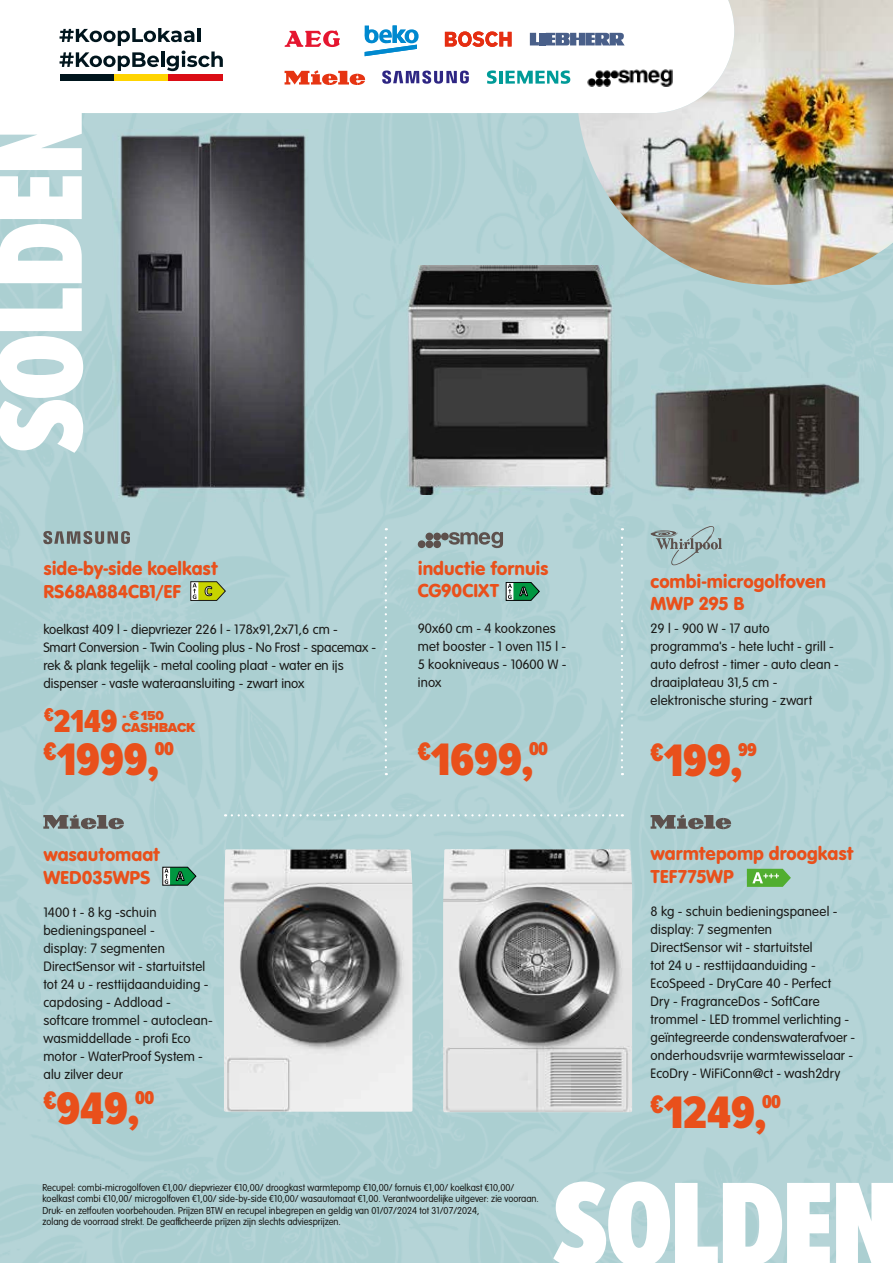
<style>
.page{position:relative;width:893px;height:1263px;background:#fff}
.page>*{position:absolute;margin:0;border:0;box-sizing:border-box;transform-origin:0 0}
.t1{font:900 124.2px "Proxima Nova Ex Cn";letter-spacing:-.02em;color:#fff}
.t2{font:900 47.25px "Proxima Nova Ex Cn";color:#e9501b}
.t3{font:900 33px "Proxima Nova Ex Cn";color:#e9501b}
.t4{font:19.5px/22.5px "VAG Rundschrift D";letter-spacing:-.005em;color:#e9501b}
.t5{font:900 19.2px "Proxima Nova Ex Cn";letter-spacing:-.03em;color:#e9501b}
.t6{font:300 14.25px/18px "VAG Rundschrift D";letter-spacing:.01em;color:#1a1a18}
.t7{font:900 13.5px/11.9px "Proxima Nova";letter-spacing:-.01em;color:#e9501b}
.t8{font:300 10.5px/11.6px "VAG Rundschrift D";color:#1a1a18;scale:.95 1}
</style>
<div class="page">
<img style="left:760px;top:0;width:133px;height:263px">
<img style="left:840px;top:243px;width:53px;height:1020px">
<img style="left:683px;top:263px;width:160px;height:110px">
<img style="left:579px;top:315px;width:53px;height:948px">
<img style="left:155px;top:502px;width:108px;height:761px">
<div style="left:419px;top:494px;width:160px;height:769px;background:#afd1d4"></div>
<img style="left:578px;top:0;width:182px;height:285px">
<svg style="left:59px;top:0;width:675px;height:113px"></svg>
<svg style="left:60px;top:29px;width:163px;height:42px"></svg>
<div style="left:60px;top:74px;width:54px;height:7px;background:#00151d"></div>
<div style="left:114px;top:74px;width:55px;height:7px;background:#ffd400"></div>
<div style="left:168px;top:74px;width:55px;height:7px;background:#db0d15"></div>
<svg style="left:487px;top:70px;width:10px;height:14px"></svg>
<hr style="left:499px;top:71px;width:4px;height:13px;background:#009b98">
<svg style="left:505px;top:70px;width:65px;height:14px"></svg>
<svg style="left:382px;top:70px;width:87px;height:14px"></svg>
<svg style="left:285px;top:70px;width:80px;height:15px"></svg>
<img style="left:588px;top:70px;width:84px;height:16px">
<svg style="left:285px;top:30px;width:55px;height:17px"></svg>
<svg style="left:546px;top:33px;width:79px;height:12px"></svg>
<div style="left:539px;top:33px;width:6px;height:12px;background:#495f89"></div>
<svg style="left:530px;top:33px;width:9px;height:12px"></svg>
<svg style="left:445px;top:31px;width:67px;height:16px"></svg>
<svg style="left:364px;top:26px;width:55px;height:30px"></svg>
<img style="left:224px;top:849px;width:188px;height:263px">
<svg style="left:43px;top:531px;width:87px;height:13px"></svg>
<img style="left:113px;top:130px;width:200px;height:372px">
<img style="left:395px;top:266px;width:229px;height:228px">
<svg style="left:449px;top:532px;width:54px;height:16px"></svg>
<div style="left:418px;top:540px;width:8px;height:8px;background:#5d514d;border-radius:50%"></div>
<div style="left:426px;top:540px;width:7px;height:8px;background:#5d514d;border-radius:50%"></div>
<div style="left:433px;top:540px;width:8px;height:8px;background:#5d514d;border-radius:50%"></div>
<div style="left:426px;top:533px;width:7px;height:7px;background:#5d514d;border-radius:50%"></div>
<div style="left:433px;top:533px;width:8px;height:7px;background:#5d514d;border-radius:50%"></div>
<div style="left:441px;top:533px;width:8px;height:7px;background:#5d514d;border-radius:50%"></div>
<svg style="left:43px;top:814px;width:81px;height:15px"></svg>
<svg style="left:651px;top:814px;width:80px;height:15px"></svg>
<svg style="left:651px;top:526px;width:71px;height:39px;background:#a1bbbc"></svg>
<img style="left:652px;top:373px;width:219px;height:129px">
<img style="left:443px;top:849px;width:189px;height:263px">
<svg style="left:232px;top:814px;width:391px;height:2px"></svg>
<svg style="left:385px;top:528px;width:2px;height:239px"></svg>
<svg style="left:621px;top:528px;width:2px;height:239px"></svg>
<svg style="left:747px;top:869px;width:44px;height:18px"></svg>
<svg style="left:506px;top:582px;width:34px;height:19px"></svg>
<svg style="left:162px;top:867px;width:34px;height:18px"></svg>
<svg style="left:190px;top:581px;width:36px;height:20px"></svg>
<h1 class="t1" style="left:-50px;top:453px;width:347px;rotate:-90deg">SOLDEN</h1>
<h3 class="t4" style="left:43px;top:557px;width:176px">side-by-side koelkast<br>RS68A884CB1/EF</h3>
<p class="t6" style="left:43px;top:620px;width:334px">koelkast 409 l - diepvriezer 226 l - 178x91,2x71,6 cm -<br>Smart Conversion - Twin Cooling plus - No Frost - spacemax - rek &amp; plank tegelijk - metal cooling plaat - water en ijs dispenser - vaste wateraansluiting - zwart inox</p>
<h3 class="t3" style="left:44px;top:697px;width:75px"><sup>€</sup>2149</h3>
<p class="t7" style="left:122px;top:710px;width:75px">- €150<br>CASHBACK</p>
<h3 class="t5" style="left:155px;top:735px;width:20px">00</h3>
<h2 class="t2" style="left:44px;top:725px;width:118px"><sup>€</sup>1999,</h2>
<h3 class="t4" style="left:43px;top:843px;width:118px">wasautomaat<br>WED035WPS</h3>
<p class="t6" style="left:43px;top:903px;width:171px">1400 t - 8 kg -schuin bedieningspaneel -<br>display: 7 segmenten<br>DirectSensor wit - startuitstel tot 24 u - resttijdaanduiding - capdosing - Addload - softcare trommel - autoclean&shy;wasmiddellade - profi Eco motor - WaterProof System - alu zilver deur</p>
<h2 class="t2" style="left:43px;top:1074px;width:98px"><sup>€</sup>949,</h2>
<h3 class="t5" style="left:135px;top:1084px;width:20px">00</h3>
<h3 class="t4" style="left:418px;top:557px;width:132px">inductie fornuis<br>CG90CIXT</h3>
<p class="t6" style="left:418px;top:619px;width:150px">90x60 cm - 4 kookzones met booster - 1 oven 115 l -<br>5 kookniveaus - 10600 W - inox</p>
<h3 class="t5" style="left:529px;top:734px;width:20px">00</h3>
<h2 class="t2" style="left:418px;top:724px;width:118px"><sup>€</sup>1699,</h2>
<h3 class="t4" style="left:651px;top:570px;width:177px">combi-microgolfoven<br>MWP 295 B</h3>
<p class="t6" style="left:651px;top:619px;width:190px">29 l - 900 W - 17 auto programma's - hete lucht - grill - auto defrost - timer - auto clean - draaiplateau 31,5 cm - elektronische sturing - zwart</p>
<h2 class="t2" style="left:651px;top:725px;width:94px"><sup>€</sup>199,</h2>
<h3 class="t5" style="left:738px;top:735px;width:20px">99</h3>
<h3 class="t4" style="left:651px;top:842px;width:205px">warmtepomp droogkast<br>TEF775WP</h3>
<p class="t6" style="left:651px;top:902px;width:206px">8 kg - schuin bedieningspaneel - display: 7 segmenten<br>DirectSensor wit - startuitstel<br>tot 24 u - resttijdaanduiding -<br>EcoSpeed - DryCare 40 - Perfect<br>Dry - FragranceDos - SoftCare trommel - LED trommel verlichting - geïntegreerde condenswaterafvoer - onderhoudsvrije warmtewisselaar -<br>EcoDry - WiFiConn@ct - wash2dry</p>
<h2 class="t2" style="left:651px;top:1077px;width:118px"><sup>€</sup>1249,</h2>
<h3 class="t5" style="left:762px;top:1087px;width:20px">00</h3>
<p class="t8" style="left:43px;top:1181px;width:524px">Recupel: combi-microgolfoven €1,00/ diepvriezer €10,00/ droogkast warmtepomp €10,00/ fornuis €1,00/ koelkast €10,00/ koelkast combi €10,00/ microgolfoven €1,00/ side-by-side €10,00/ wasautomaat €1,00. Verantwoordelijke uitgever: zie vooraan.<br>Druk- en zetfouten voorbehouden. Prijzen BTW en recupel inbegrepen en geldig van 01/07/2024 tot 31/07/2024,<br>zolang de voorraad strekt. De geafficheerde prijzen zijn slechts adviesprijzen.</p>
<h1 class="t1" style="left:553px;top:1134px;width:347px">SOLDEN</h1>
</div>
